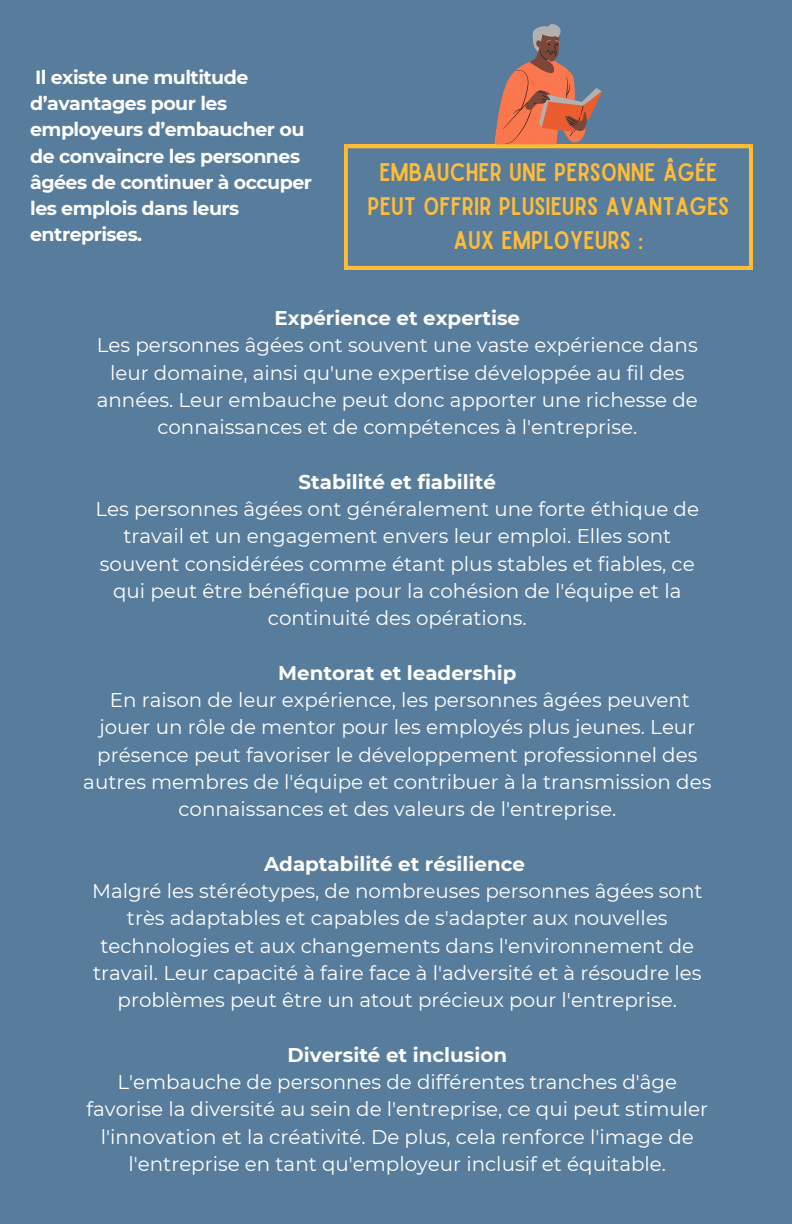
<style>
.page{position:relative;width:792px;height:1224px;background:#587c9c}
.page>*{position:absolute;margin:0;border:0;box-sizing:border-box;transform-origin:0 0}
.t1{font:24.3px/33.8px "Sailors";color:#ffbc36;text-align:center}
.t2{font:19.8px/27.3px "Montserrat";color:#fff;text-align:center}
.t3{font:700 19.8px "Montserrat";color:#fff}
.t4{font:700 19px/26.2px "Montserrat";letter-spacing:-.025em;color:#fff}
</style>
<div class="page">
<svg style="left:344px;top:145px;width:409px;height:125px"></svg>
<svg style="left:494px;top:24px;width:108px;height:120px"></svg>
<p class="t4" style="left:30px;top:64px;width:283px">Il existe une multitude d’avantages pour les employeurs d’embaucher ou de convaincre les personnes âgées de continuer à occuper les emplois dans leurs entreprises.</p>
<h2 class="t1" style="left:368px;top:157px;width:363px">EMBAUCHER UNE PERSONNE ÂGÉE<br>PEUT OFFRIR PLUSIEURS AVANTAGES<br>AUX EMPLOYEURS :</h2>
<h1 class="t3" style="left:275px;top:306px;width:247px">Expérience et expertise</h1>
<p class="t2" style="left:97px;top:332px;width:603px">Les personnes âgées ont souvent une vaste expérience dans leur domaine, ainsi qu'une expertise développée au fil des années. Leur embauche peut donc apporter une richesse de connaissances et de compétences à l'entreprise.</p>
<p class="t3" style="left:299px;top:470px;width:199px">Stabilité et fiabilité</p>
<p class="t2" style="left:96px;top:495px;width:605px">Les personnes âgées ont généralement une forte éthique de travail et un engagement envers leur emploi. Elles sont souvent considérées comme étant plus stables et fiables, ce qui peut être bénéfique pour la cohésion de l'équipe et la continuité des opérations.</p>
<p class="t3" style="left:278px;top:661px;width:240px">Mentorat et leadership</p>
<p class="t2" style="left:83px;top:686px;width:630px">En raison de leur expérience, les personnes âgées peuvent jouer un rôle de mentor pour les employés plus jeunes. Leur présence peut favoriser le développement professionnel des autres membres de l'équipe et contribuer à la transmission des connaissances et des valeurs de l'entreprise.</p>
<p class="t3" style="left:264px;top:852px;width:262px">Adaptabilité et résilience</p>
<p class="t2" style="left:92px;top:877px;width:612px">Malgré les stéréotypes, de nombreuses personnes âgées sont très adaptables et capables de s'adapter aux nouvelles technologies et aux changements dans l'environnement de travail. Leur capacité à faire face à l'adversité et à résoudre les problèmes peut être un atout précieux pour l'entreprise.</p>
<p class="t3" style="left:288px;top:1043px;width:221px">Diversité et inclusion</p>
<p class="t2" style="left:87px;top:1068px;width:623px">L'embauche de personnes de différentes tranches d'âge favorise la diversité au sein de l'entreprise, ce qui peut stimuler l'innovation et la créativité. De plus, cela renforce l'image de l'entreprise en tant qu'employeur inclusif et équitable.</p>
</div>
